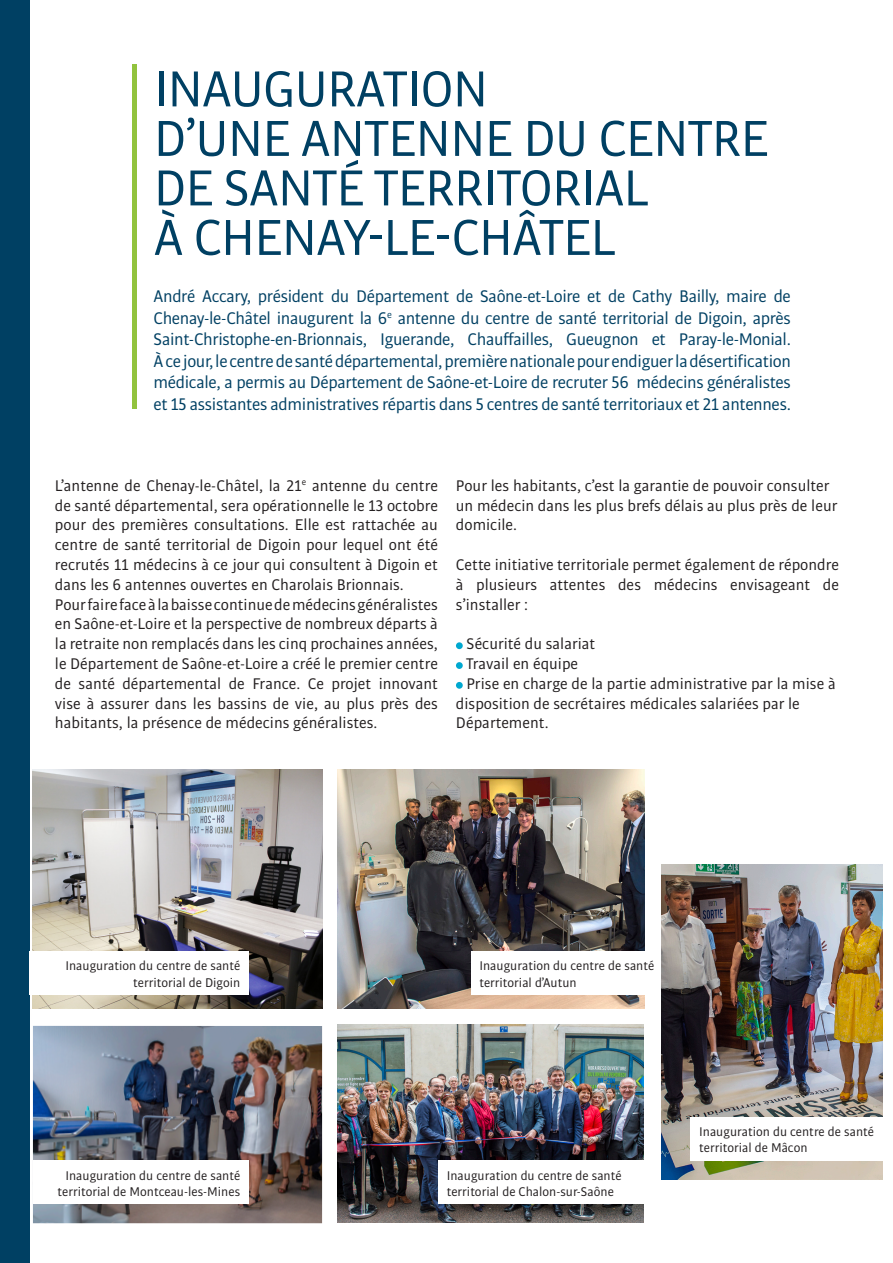
<style>
.page{position:relative;width:893px;height:1263px;background:#fff}
.page>*{position:absolute;margin:0;border:0;box-sizing:border-box;transform-origin:0 0}
.t1{font:54px "Bulo";letter-spacing:-.02em;color:#004063}
.t2{font:18px/21.6px "Bulo";letter-spacing:-.02em;color:#004063;text-align:justify}
.t3{font:16.5px/19.8px "Bulo";color:#231f20;text-align:justify}
.t4{font:13.5px "Bulo";color:#231f20}
</style>
<div class="page">
<div style="left:0;top:0;width:30px;height:1263px;background:#004063"></div>
<div style="left:456px;top:642px;width:7px;height:7px;background:#00a8d0;border-radius:50%"></div>
<div style="left:456px;top:662px;width:7px;height:7px;background:#00a8d0;border-radius:50%"></div>
<div style="left:456px;top:682px;width:7px;height:7px;background:#00a8d0;border-radius:50%"></div>
<hr style="left:132px;top:64px;width:4px;height:344px;background:#92c33d">
<img style="left:338px;top:1024px;width:306px;height:198px">
<img style="left:337px;top:769px;width:307px;height:240px">
<img style="left:33px;top:769px;width:289px;height:239px">
<img style="left:33px;top:1026px;width:289px;height:197px">
<div style="left:471px;top:951px;width:307px;height:44px;background:#fff"></div>
<div style="left:30px;top:951px;width:219px;height:44px;background:#fff"></div>
<div style="left:438px;top:1160px;width:239px;height:44px;background:#fff"></div>
<div style="left:33px;top:1160px;width:216px;height:44px;background:#fff"></div>
<img style="left:661px;top:865px;width:221px;height:314px">
<div style="left:691px;top:1117px;width:202px;height:44px;background:#fff"></div>
<p class="t1" style="left:154px;top:55px;width:336px">INAUGURATION</p>
<p class="t1" style="left:154px;top:105px;width:617px">D’UNE ANTENNE DU CENTRE</p>
<p class="t1" style="left:154px;top:154px;width:496px">DE SANTÉ TERRITORIAL</p>
<p class="t1" style="left:154px;top:204px;width:463px">À CHENAY-LE-CHÂTEL</p>
<p class="t2" style="left:154px;top:285px;width:639px">André Accary, président du Département de Saône-et-Loire et de Cathy Bailly, maire de Chenay-le-Châtel inaugurent la 6<sup>e</sup> antenne du centre de santé territorial de Digoin, après Saint-Christophe-en-Brionnais, Iguerande, Chauffailles, Gueugnon et Paray-le-Monial.<br>À ce jour, le centre de santé départemental, première nationale pour endiguer la désertification médicale, a permis au Département de Saône-et-Loire de recruter 56 médecins généralistes et 15 assistantes administratives répartis dans 5 centres de santé territoriaux et 21 antennes.</p>
<p class="t3" style="left:55px;top:475px;width:385px">L’antenne de Chenay-le-Châtel, la 21<sup>e</sup> antenne du centre de santé départemental, sera opérationnelle le 13 octobre pour des premières consultations. Elle est rattachée au centre de santé territorial de Digoin pour lequel ont été recrutés 11 médecins à ce jour qui consultent à Digoin et dans les 6 antennes ouvertes en Charolais Brionnais.</p>
<p class="t3" style="left:55px;top:594px;width:385px">Pour faire face à la baisse continue de médecins généralistes en Saône-et-Loire et la perspective de nombreux départs à</p>
<p class="t3" style="left:55px;top:633px;width:384px">la retraite non remplacés dans les cinq prochaines années,</p>
<p class="t3" style="left:55px;top:653px;width:385px">le Département de Saône-et-Loire a créé le premier centre</p>
<p class="t3" style="left:55px;top:673px;width:385px">de santé départemental de France. Ce projet innovant vise à assurer dans les bassins de vie, au plus près des habitants, la présence de médecins généralistes.</p>
<p class="t3" style="left:456px;top:475px;width:375px">Pour les habitants, c’est la garantie de pouvoir consulter</p>
<p class="t3" style="left:456px;top:495px;width:383px">un médecin dans les plus brefs délais au plus près de leur</p>
<p class="t3" style="left:456px;top:515px;width:63px">domicile.</p>
<p class="t3" style="left:456px;top:554px;width:385px">Cette initiative territoriale permet également de répondre à plusieurs attentes des médecins envisageant de s’installer :</p>
<p class="t3" style="left:466px;top:633px;width:130px">Sécurité du salariat</p>
<p class="t3" style="left:466px;top:653px;width:114px">Travail en équipe</p>
<p class="t3" style="left:466px;top:673px;width:371px">Prise en charge de la partie administrative par la mise à</p>
<p class="t3" style="left:456px;top:693px;width:345px">disposition de secrétaires médicales salariées par le</p>
<p class="t3" style="left:456px;top:713px;width:94px">Département.</p>
<p class="t4" style="left:65px;top:957px;width:176px">Inauguration du centre de santé</p>
<p class="t4" style="left:133px;top:974px;width:109px">territorial de Digoin</p>
<p class="t4" style="left:65px;top:1167px;width:176px">Inauguration du centre de santé</p>
<p class="t4" style="left:58px;top:1183px;width:184px">territorial de Montceau-les-Mines</p>
<p class="t4" style="left:479px;top:957px;width:176px">Inauguration du centre de santé</p>
<p class="t4" style="left:479px;top:974px;width:99px">territorial d’Autun</p>
<p class="t4" style="left:447px;top:1167px;width:176px">Inauguration du centre de santé</p>
<p class="t4" style="left:447px;top:1183px;width:169px">territorial de Chalon-sur-Saône</p>
<p class="t4" style="left:699px;top:1123px;width:176px">Inauguration du centre de santé</p>
<p class="t4" style="left:699px;top:1139px;width:110px">territorial de Mâcon</p>
</div>
